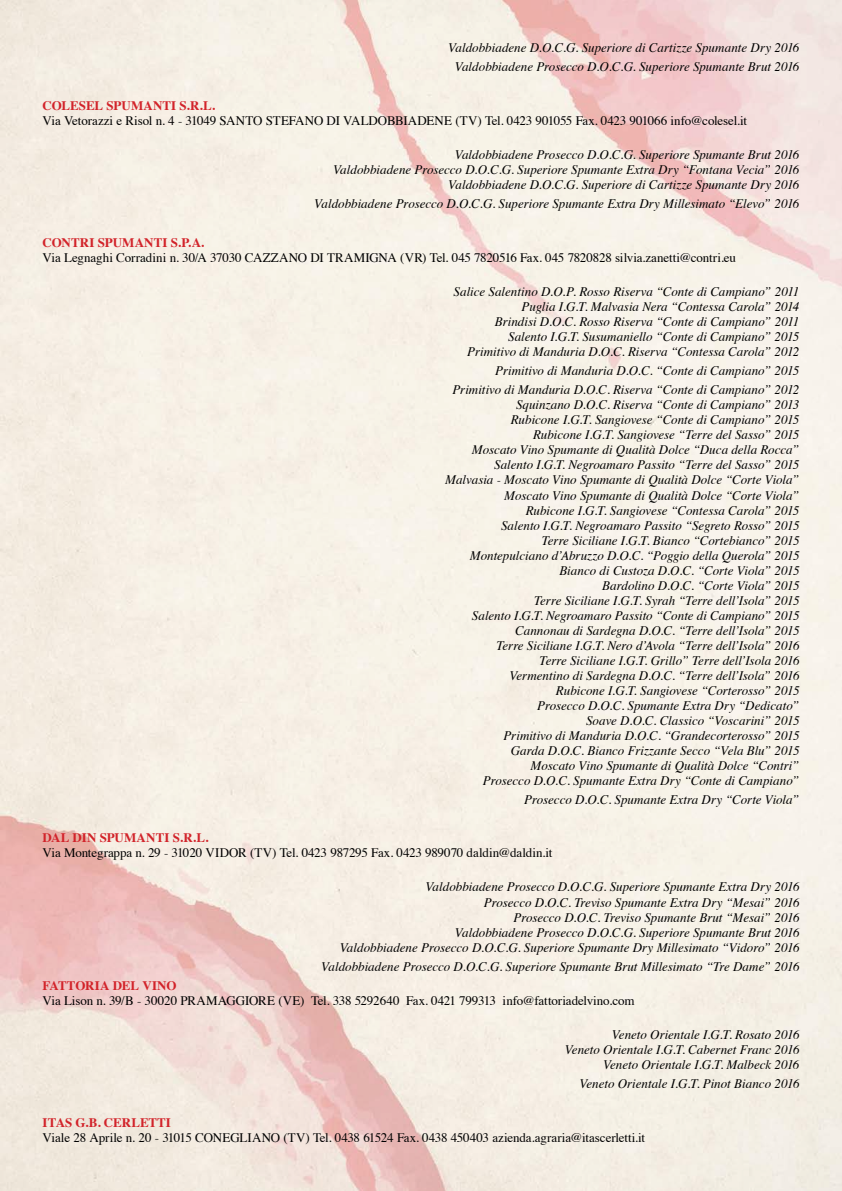
<style>
.page{position:relative;width:842px;height:1191px;background:#fff}
.page>*{position:absolute;margin:0;border:0;box-sizing:border-box;transform-origin:0 0}
.t1{font:italic 13px/15px "Times";color:#000;text-align:right}
.t2{font:13px "Times";letter-spacing:-.01em;color:#000}
.t3{font:700 13px "Times";letter-spacing:.005em;color:#d2232a}
</style>
<div class="page">
<p class="t1" style="left:448px;top:38px;width:353px;line-height:19.2px;text-align:center">Valdobbiadene D.O.C.G. Superiore di Cartizze Spumante Dry 2016<br>Valdobbiadene Prosecco D.O.C.G. Superiore Spumante Brut 2016</p>
<p class="t3" style="left:43px;top:93px;width:174px">COLESEL SPUMANTI S.R.L.</p>
<p class="t2" style="left:43px;top:108px;width:706px">Via Vetorazzi e Risol n. 4 - 31049 SANTO STEFANO DI VALDOBBIADENE (TV) Tel. 0423 901055 Fax. 0423 901066 info@colesel.it</p>
<p class="t1" style="left:333px;top:146px;width:468px">Valdobbiadene Prosecco D.O.C.G. Superiore Spumante Brut 2016<br>Valdobbiadene Prosecco D.O.C.G. Superiore Spumante Extra Dry “Fontana Vecia” 2016<br>Valdobbiadene D.O.C.G. Superiore di Cartizze Spumante Dry 2016</p>
<p class="t1" style="left:314px;top:196px;width:487px">Valdobbiadene Prosecco D.O.C.G. Superiore Spumante Extra Dry Millesimato “Elevo” 2016</p>
<p class="t3" style="left:43px;top:230px;width:163px">CONTRI SPUMANTI S.P.A.</p>
<p class="t2" style="left:43px;top:245px;width:695px">Via Legnaghi Corradini n. 30/A 37030 CAZZANO DI TRAMIGNA (VR) Tel. 045 7820516 Fax. 045 7820828 silvia.zanetti@contri.eu</p>
<p class="t1" style="left:454px;top:283px;width:347px">Salice Salentino D.O.P. Rosso Riserva “Conte di Campiano” 2011<br>Puglia I.G.T. Malvasia Nera “Contessa Carola” 2014<br>Brindisi D.O.C. Rosso Riserva “Conte di Campiano” 2011<br>Salento I.G.T. Susumaniello “Conte di Campiano” 2015<br>Primitivo di Manduria D.O.C. Riserva “Contessa Carola” 2012</p>
<p class="t1" style="left:452px;top:360px;width:349px;line-height:19.2px">Primitivo di Manduria D.O.C. “Conte di Campiano” 2015<br>Primitivo di Manduria D.O.C. Riserva “Conte di Campiano” 2012</p>
<p class="t1" style="left:445px;top:397px;width:356px">Squinzano D.O.C. Riserva “Conte di Campiano” 2013<br>Rubicone I.G.T. Sangiovese “Conte di Campiano” 2015<br>Rubicone I.G.T. Sangiovese “Terre del Sasso” 2015<br>Moscato Vino Spumante di Qualità Dolce “Duca della Rocca” Salento I.G.T. Negroamaro Passito “Terre del Sasso” 2015<br>Malvasia - Moscato Vino Spumante di Qualità Dolce “Corte Viola” Moscato Vino Spumante di Qualità Dolce “Corte Viola”<br>Rubicone I.G.T. Sangiovese “Contessa Carola” 2015<br>Salento I.G.T. Negroamaro Passito “Segreto Rosso” 2015<br>Terre Siciliane I.G.T. Bianco “Cortebianco” 2015<br>Montepulciano d’Abruzzo D.O.C. “Poggio della Querola” 2015<br>Bianco di Custoza D.O.C. “Corte Viola” 2015<br>Bardolino D.O.C. “Corte Viola” 2015<br>Terre Siciliane I.G.T. Syrah “Terre dell’Isola” 2015<br>Salento I.G.T. Negroamaro Passito “Conte di Campiano” 2015<br>Cannonau di Sardegna D.O.C. “Terre dell’Isola” 2015<br>Terre Siciliane I.G.T. Nero d’Avola “Terre dell’Isola” 2016<br>Terre Siciliane I.G.T. Grillo” Terre dell’Isola 2016<br>Vermentino di Sardegna D.O.C. “Terre dell’Isola” 2016<br>Rubicone I.G.T. Sangiovese “Corterosso” 2015<br>Prosecco D.O.C. Spumante Extra Dry “Dedicato”<br>Soave D.O.C. Classico “Voscarini” 2015<br>Primitivo di Manduria D.O.C. “Grandecorterosso” 2015<br>Garda D.O.C. Bianco Frizzante Secco “Vela Blu” 2015<br>Moscato Vino Spumante di Qualità Dolce “Contri”<br>Prosecco D.O.C. Spumante Extra Dry “Conte di Campiano”</p>
<p class="t1" style="left:524px;top:791px;width:277px">Prosecco D.O.C. Spumante Extra Dry “Corte Viola”</p>
<p class="t3" style="left:43px;top:825px;width:167px">DAL DIN SPUMANTI S.R.L.</p>
<p class="t2" style="left:43px;top:840px;width:511px">Via Montegrappa n. 29 - 31020 VIDOR (TV) Tel. 0423 987295 Fax. 0423 989070 daldin@daldin.it</p>
<p class="t1" style="left:340px;top:879px;width:461px">Valdobbiadene Prosecco D.O.C.G. Superiore Spumante Extra Dry 2016<br>Prosecco D.O.C. Treviso Spumante Extra Dry “Mesai” 2016<br>Prosecco D.O.C. Treviso Spumante Brut “Mesai” 2016<br>Valdobbiadene Prosecco D.O.C.G. Superiore Spumante Brut 2016<br>Valdobbiadene Prosecco D.O.C.G. Superiore Spumante Dry Millesimato “Vidoro” 2016</p>
<p class="t1" style="left:321px;top:958px;width:480px">Valdobbiadene Prosecco D.O.C.G. Superiore Spumante Brut Millesimato “Tre Dame” 2016</p>
<p class="t3" style="left:43px;top:973px;width:136px">FATTORIA DEL VINO</p>
<p class="t2" style="left:43px;top:988px;width:593px">Via Lison n. 39/B - 30020 PRAMAGGIORE (VE) Tel. 338 5292640 Fax. 0421 799313 info@fattoriadelvino.com</p>
<p class="t1" style="left:565px;top:1026px;width:236px">Veneto Orientale I.G.T. Rosato 2016<br>Veneto Orientale I.G.T. Cabernet Franc 2016<br>Veneto Orientale I.G.T. Malbeck 2016</p>
<p class="t1" style="left:579px;top:1075px;width:222px">Veneto Orientale I.G.T. Pinot Bianco 2016</p>
<p class="t3" style="left:43px;top:1110px;width:130px">ITAS G.B. CERLETTI</p>
<p class="t2" style="left:43px;top:1125px;width:604px">Viale 28 Aprile n. 20 - 31015 CONEGLIANO (TV) Tel. 0438 61524 Fax. 0438 450403 azienda.agraria@itascerletti.it</p>
</div>
